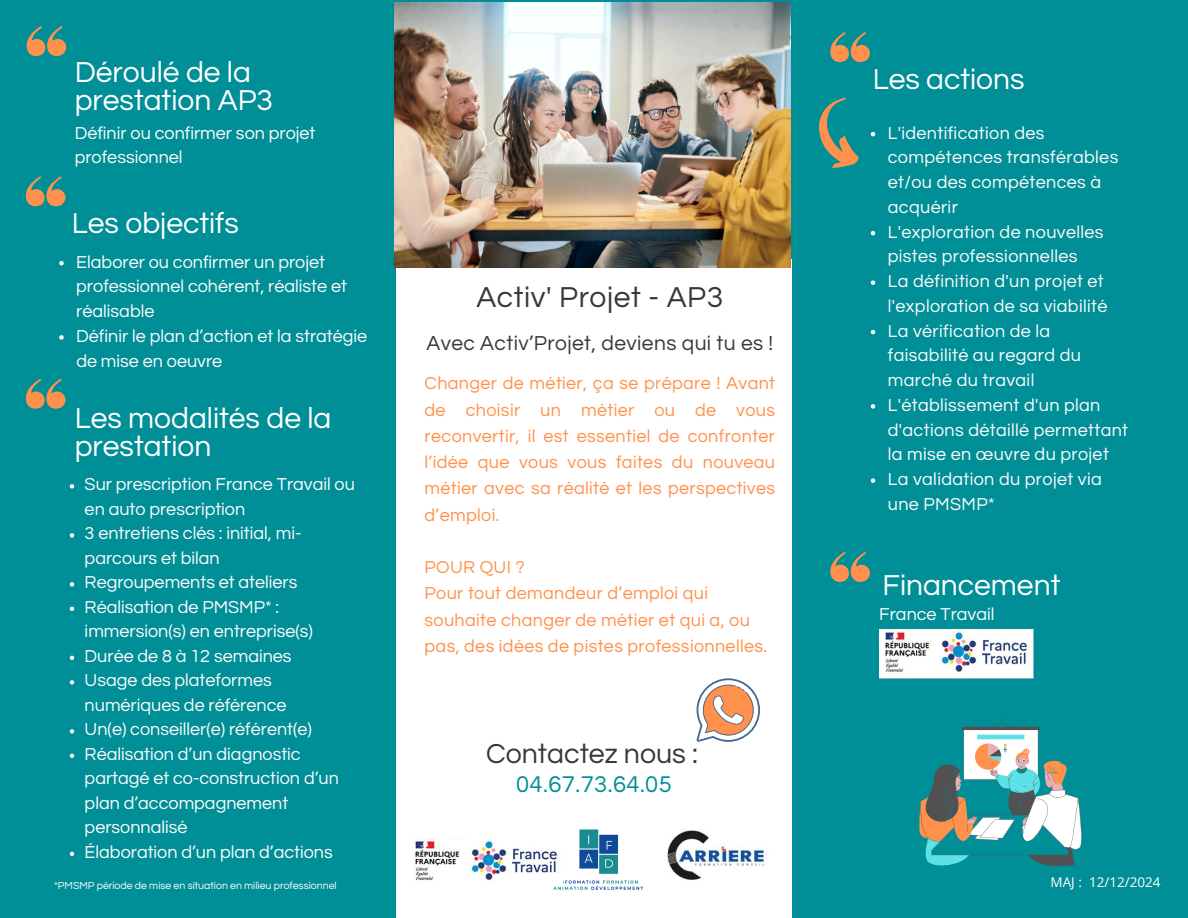
<style>
.page{position:relative;width:1188px;height:918px;background:#008e97}
.page>*{position:absolute;margin:0;border:0;box-sizing:border-box;transform-origin:0 0}
.t1{font:30px/28.2px "Questrial";color:#fff}
.t2{font:30px "Questrial";letter-spacing:.02em;color:#383838}
.t3{font:28.5px "Questrial";color:#383838}
.t4{font:23.7px "Questrial";letter-spacing:.02em;color:#008e97}
.t5{font:21px "Questrial";letter-spacing:.02em;color:#383838}
.t6{font:18px/24.5px "Questrial";color:#fff}
.t7{font:18px/24.8px "Questrial";letter-spacing:.02em;color:#fff}
.t8{font:18px/26.2px "Questrial";letter-spacing:.02em;color:#ff914d;text-align:justify}
.t9{font:13.5px "Open Sans";color:#fff}
.t10{font:10.5px "Questrial";color:#fff}
</style>
<div class="page">
<div style="left:396px;top:259px;width:396px;height:659px;background:#fff"></div>
<img style="left:395px;top:3px;width:396px;height:264px">
<svg style="left:696px;top:678px;width:63px;height:63px"></svg>
<img style="left:553px;top:829px;width:91px;height:61px">
<svg style="left:26px;top:176px;width:39px;height:30px"></svg>
<svg style="left:26px;top:379px;width:39px;height:30px"></svg>
<svg style="left:70px;top:484px;width:4px;height:5px"></svg>
<svg style="left:70px;top:533px;width:4px;height:5px"></svg>
<svg style="left:70px;top:582px;width:4px;height:5px"></svg>
<svg style="left:70px;top:607px;width:4px;height:4px"></svg>
<svg style="left:70px;top:656px;width:4px;height:4px"></svg>
<svg style="left:70px;top:680px;width:4px;height:5px"></svg>
<svg style="left:70px;top:729px;width:4px;height:5px"></svg>
<svg style="left:70px;top:754px;width:4px;height:4px"></svg>
<svg style="left:70px;top:852px;width:4px;height:4px"></svg>
<svg style="left:59px;top:261px;width:5px;height:4px"></svg>
<svg style="left:59px;top:335px;width:5px;height:5px"></svg>
<svg style="left:27px;top:26px;width:39px;height:30px"></svg>
<img style="left:412px;top:838px;width:151px;height:48px">
<img style="left:667px;top:830px;width:99px;height:50px">
<svg style="left:830px;top:32px;width:40px;height:30px"></svg>
<svg style="left:919px;top:716px;width:163px;height:150px"></svg>
<svg style="left:830px;top:552px;width:40px;height:30px"></svg>
<svg style="left:819px;top:97px;width:57px;height:71px"></svg>
<svg style="left:871px;top:231px;width:4px;height:4px"></svg>
<svg style="left:871px;top:280px;width:4px;height:5px"></svg>
<svg style="left:871px;top:330px;width:4px;height:4px"></svg>
<svg style="left:871px;top:404px;width:4px;height:5px"></svg>
<svg style="left:871px;top:478px;width:4px;height:5px"></svg>
<img style="left:879px;top:630px;width:154px;height:48px">
<p class="t1" style="left:75px;top:59px;width:200px">Déroulé de la prestation AP3</p>
<p class="t6" style="left:75px;top:121px;width:242px">Définir ou confirmer son projet professionnel</p>
<p class="t1" style="left:72px;top:209px;width:169px">Les objectifs</p>
<p class="t6" style="left:76px;top:250px;width:272px">Elaborer ou confirmer un projet professionnel cohérent, réaliste et réalisable</p>
<h1 class="t6" style="left:76px;top:324px;width:292px">Définir le plan d’action et la stratégie</h1>
<h2 class="t6" style="left:76px;top:349px;width:147px">de mise en oeuvre</h2>
<h1 class="t1" style="left:75px;top:405px;width:258px">Les modalités de la prestation</h1>
<h4 class="t6" style="left:85px;top:473px;width:272px">Sur prescription France Travail ou en auto prescription</h4>
<p class="t6" style="left:85px;top:522px;width:218px">3 entretiens clés : initial, mi&shy;parcours et bilan</p>
<h1 class="t6" style="left:85px;top:571px;width:214px">Regroupements et ateliers</h1>
<p class="t6" style="left:85px;top:595px;width:230px">Réalisation de PMSMP* : immersion(s) en entreprise(s)</p>
<p class="t6" style="left:85px;top:644px;width:208px">Durée de 8 à 12 semaines</p>
<h4 class="t6" style="left:85px;top:669px;width:203px">Usage des plateformes numériques de référence</h4>
<h1 class="t6" style="left:85px;top:718px;width:229px">Un(e) conseiller(e) référent(e)</h1>
<h3 class="t6" style="left:85px;top:742px;width:256px">Réalisation d’un diagnostic partagé et co-construction d’un plan d’accompagnement personnalisé</h3>
<h4 class="t6" style="left:85px;top:840px;width:250px">Élaboration d’un plan d’actions</h4>
<h4 class="t10" style="left:54px;top:881px;width:284px">*PMSMP période de mise en situation en milieu professionnel</h4>
<p class="t2" style="left:476px;top:282px;width:248px">Activ' Projet - AP3</p>
<h1 class="t5" style="left:426px;top:332px;width:348px">Avec Activ’Projet, deviens qui tu es !</h1>
<p class="t8" style="left:425px;top:371px;width:352px">Changer de métier, ça se prépare ! Avant de choisir un métier ou de vous reconvertir, il est essentiel de confronter l’idée que vous vous faites du nouveau métier avec sa réalité et les perspectives d’emploi.</p>
<p class="t8" style="left:425px;top:555px;width:344px;text-align:left">POUR QUI ?<br>Pour tout demandeur d’emploi qui souhaite changer de métier et qui a, ou pas, des idées de pistes professionnelles.</p>
<p class="t3" style="left:486px;top:739px;width:213px">Contactez nous :</p>
<p class="t4" style="left:516px;top:773px;width:157px">04.67.73.64.05</p>
<p class="t1" style="left:873px;top:66px;width:153px">Les actions</p>
<p class="t7" style="left:888px;top:121px;width:232px">L'identification des compétences transférables et/ou des compétences à acquérir</p>
<p class="t7" style="left:888px;top:220px;width:217px">L'exploration de nouvelles pistes professionnelles</p>
<p class="t7" style="left:888px;top:269px;width:221px">La définition d'un projet et l'exploration de sa viabilité</p>
<p class="t7" style="left:888px;top:319px;width:195px">La vérification de la faisabilité au regard du marché du travail</p>
<p class="t7" style="left:888px;top:393px;width:242px">L'établissement d'un plan d'actions détaillé permettant la mise en œuvre du projet</p>
<p class="t7" style="left:888px;top:467px;width:215px">La validation du projet via une PMSMP*</p>
<p class="t1" style="left:883px;top:572px;width:179px">Financement</p>
<p class="t6" style="left:879px;top:602px;width:117px">France Travail</p>
<h1 class="t9" style="left:1051px;top:872px;width:112px">MAJ : 12/12/2024</h1>
</div>
